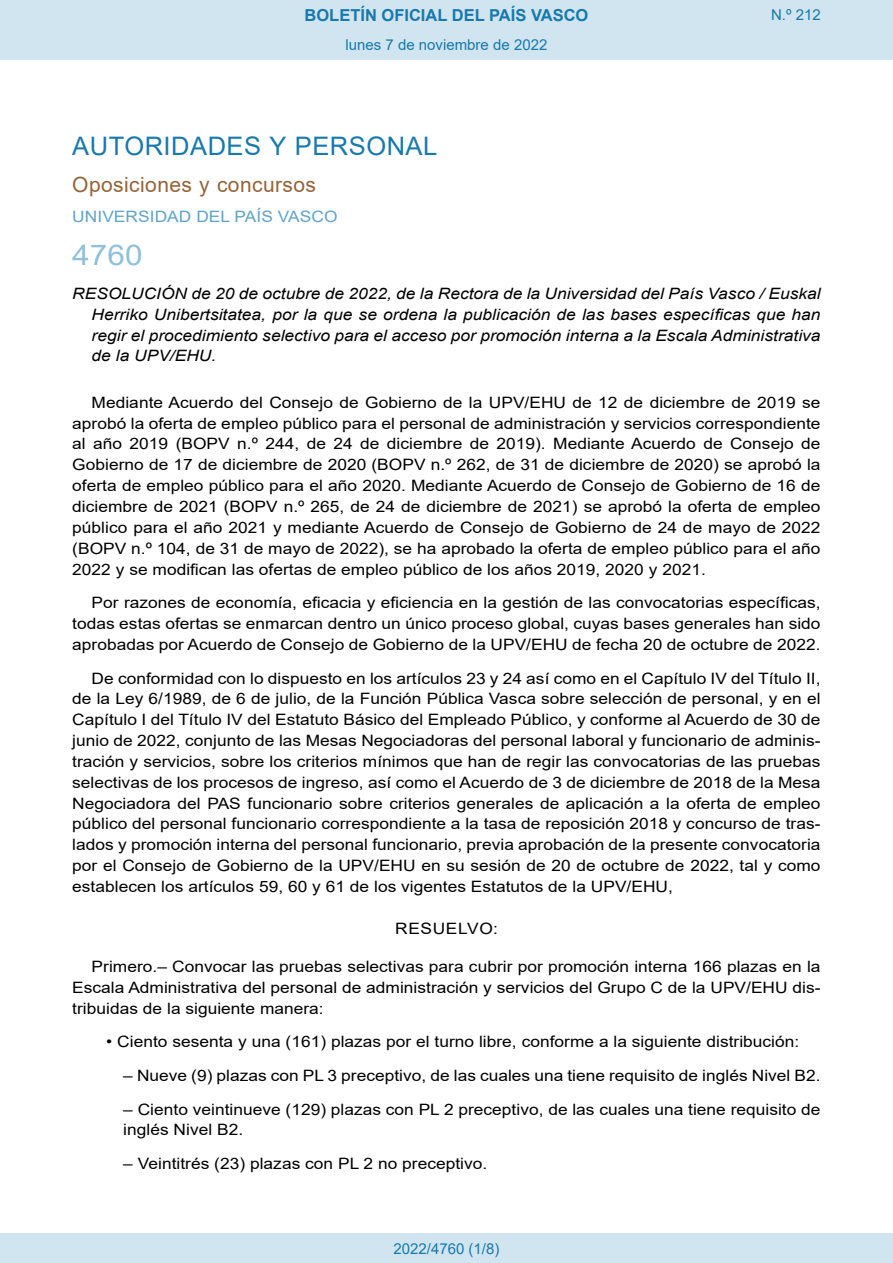
<style>
.page{position:relative;width:893px;height:1263px;background:#fff}
.page>*{position:absolute;margin:0;border:0;box-sizing:border-box;transform-origin:0 0}
.BOPVOrden{font:28.5px "Arial";color:#90c0db;scale:1.11 1}
.BOPVSeccion{font:25.5px "Arial";letter-spacing:.02em;color:#1879ad}
.BOPVSubseccion{font:21px "Arial";letter-spacing:.02em;color:#956338}
.t1{font:700 16.5px "Arial";color:#1879ad}
.BOPVDetalle{font:15.6px/20.9px "Arial";color:#000;text-align:justify;scale:1.11 1}
.BOPVTitulo{font:italic 15.6px/20.9px "Arial";color:#000;text-align:justify;scale:1.11 1}
.BOPVDetalle2{font:15.6px/20.9px "Arial";color:#000;scale:1.11 1}
.BOPVDetalle1{font:15.6px "Arial";color:#000;scale:1.11 1}
.BOPVOrganismo{font:15.6px "Arial";letter-spacing:.005em;color:#5ea4ca;scale:1.11 1}
.BOPVClave{font:15.6px "Arial";letter-spacing:.035em;color:#000;scale:1.11 1}
.Paginacion_Centro{font:15px "Arial";color:#1879ad}
</style>
<div class="page">
<div style="left:0;top:0;width:893px;height:60px;background:#d0e5f0"></div>
<div style="left:0;top:1233px;width:893px;height:30px;background:#d0e5f0"></div>
<p class="t1" style="left:305px;top:3px;width:285px">BOLETÍN OFICIAL DEL PAÍS VASCO</p>
<p class="Paginacion_Centro" style="left:346px;top:35px;width:203px">lunes 7 de noviembre de 2022</p>
<p class="Paginacion_Centro" style="left:771px;top:5px;width:51px">N.º 212</p>
<p class="BOPVSeccion" style="left:72px;top:128px;width:366px">AUTORIDADES Y PERSONAL</p>
<p class="BOPVSubseccion" style="left:72px;top:171px;width:245px">Oposiciones y concursos</p>
<p class="BOPVOrganismo" style="left:72px;top:206px;width:240px">UNIVERSIDAD DEL PAÍS VASCO</p>
<p class="BOPVOrden" style="left:72px;top:236px;width:65px">4760</p>
<p class="BOPVTitulo" style="left:92px;top:283px;width:658px;text-indent:-19px">RESOLUCIÓN de 20 de octubre de 2022, de la Rectora de la Universidad del País Vasco / Euskal Herriko Unibertsitatea, por la que se ordena la publicación de las bases específicas que han regir el procedimiento selectivo para el acceso por promoción interna a la Escala Administrativa de la UPV/EHU.</p>
<p class="BOPVDetalle" style="left:72px;top:392px;width:676px;text-indent:19px">Mediante Acuerdo del Consejo de Gobierno de la UPV/EHU de 12 de diciembre de 2019 se aprobó la oferta de empleo público para el personal de administración y servicios correspondiente al año 2019 (BOPV n.º 244, de 24 de diciembre de 2019). Mediante Acuerdo de Consejo de Gobierno de 17 de diciembre de 2020 (BOPV n.º 262, de 31 de diciembre de 2020) se aprobó la oferta de empleo público para el año 2020. Mediante Acuerdo de Consejo de Gobierno de 16 de diciembre de 2021 (BOPV n.º 265, de 24 de diciembre de 2021) se aprobó la oferta de empleo público para el año 2021 y mediante Acuerdo de Consejo de Gobierno de 24 de mayo de 2022 (BOPV n.º 104, de 31 de mayo de 2022), se ha aprobado la oferta de empleo público para el año 2022 y se modifican las ofertas de empleo público de los años 2019, 2020 y 2021.</p>
<p class="BOPVDetalle" style="left:72px;top:592px;width:676px;text-indent:19px">Por razones de economía, eficacia y eficiencia en la gestión de las convocatorias específicas, todas estas ofertas se enmarcan dentro un único proceso global, cuyas bases generales han sido aprobadas por Acuerdo de Consejo de Gobierno de la UPV/EHU de fecha 20 de octubre de 2022.</p>
<p class="BOPVDetalle" style="left:72px;top:667px;width:676px;text-indent:19px">De conformidad con lo dispuesto en los artículos 23 y 24 así como en el Capítulo IV del Título II, de la Ley 6/1989, de 6 de julio, de la Función Pública Vasca sobre selección de personal, y en el Capítulo I del Título IV del Estatuto Básico del Empleado Público, y conforme al Acuerdo de 30 de junio de 2022, conjunto de las Mesas Negociadoras del personal laboral y funcionario de adminis&shy;tración y servicios, sobre los criterios mínimos que han de regir las convocatorias de las pruebas selectivas de los procesos de ingreso, así como el Acuerdo de 3 de diciembre de 2018 de la Mesa Negociadora del PAS funcionario sobre criterios generales de aplicación a la oferta de empleo público del personal funcionario correspondiente a la tasa de reposición 2018 y concurso de tras&shy;lados y promoción interna del personal funcionario, previa aprobación de la presente convocatoria por el Consejo de Gobierno de la UPV/EHU en su sesión de 20 de octubre de 2022, tal y como establecen los artículos 59, 60 y 61 de los vigentes Estatutos de la UPV/EHU,</p>
<p class="BOPVClave" style="left:395px;top:918px;width:94px">RESUELVO:</p>
<p class="BOPVDetalle" style="left:72px;top:956px;width:676px;text-indent:19px">Primero.– Convocar las pruebas selectivas para cubrir por promoción interna 166 plazas en la Escala Administrativa del personal de administración y servicios del Grupo C de la UPV/EHU dis&shy;tribuidas de la siguiente manera:</p>
<p class="BOPVDetalle1" style="left:106px;top:1031px;width:626px">• Ciento sesenta y una (161) plazas por el turno libre, conforme a la siguiente distribución:</p>
<p class="BOPVDetalle2" style="left:123px;top:1065px;width:630px">– Nueve (9) plazas con PL 3 preceptivo, de las cuales una tiene requisito de inglés Nivel B2.</p>
<p class="BOPVDetalle2" style="left:123px;top:1098px;width:630px">– Ciento veintinueve (129) plazas con PL 2 preceptivo, de las cuales una tiene requisito de inglés Nivel B2.</p>
<p class="BOPVDetalle2" style="left:123px;top:1153px;width:329px">– Veintitrés (23) plazas con PL 2 no preceptivo.</p>
<p class="Paginacion_Centro" style="left:393px;top:1238px;width:107px">2022/4760 (1/8)</p>
</div>
